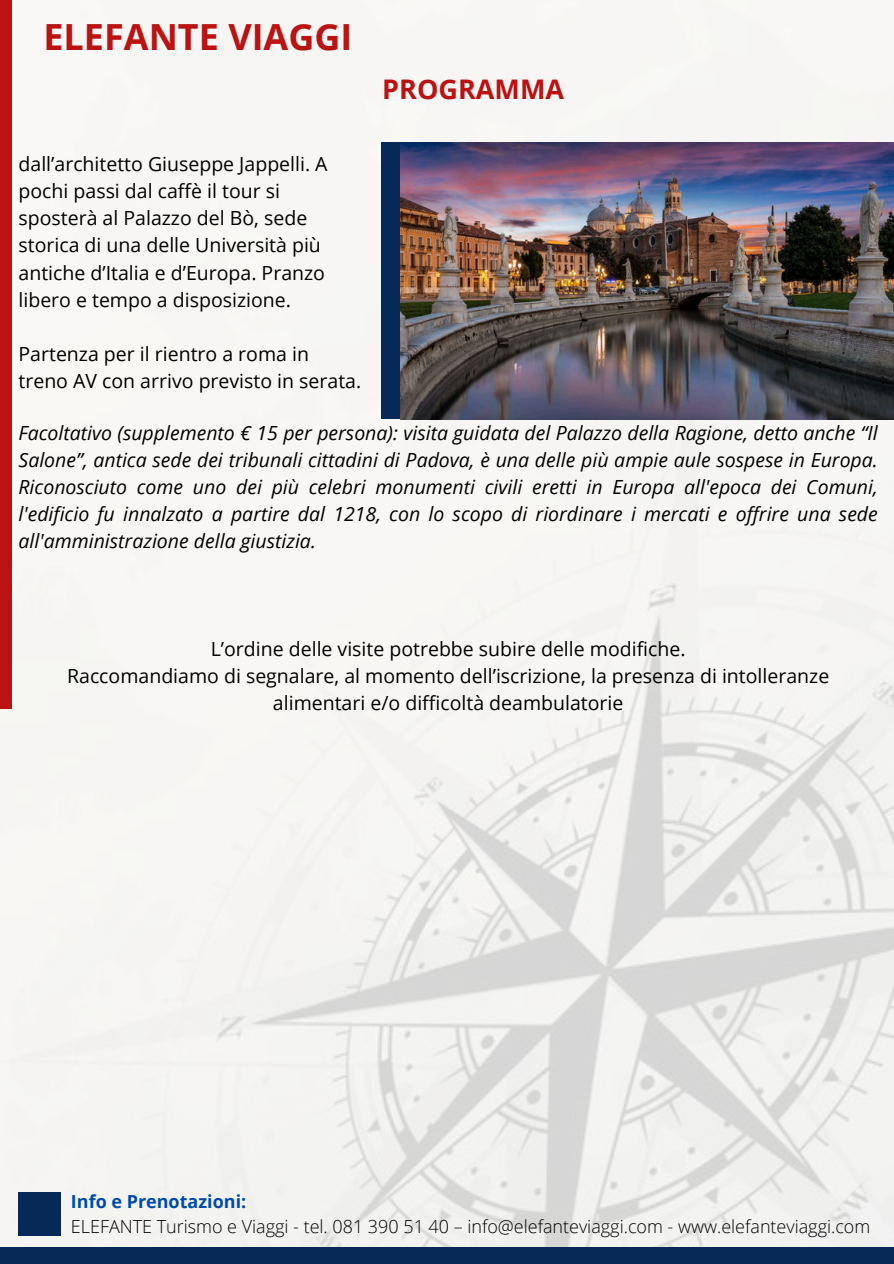
<style>
.page{position:relative;width:894px;height:1264px;background:#fff}
.page>*{position:absolute;margin:0;border:0;box-sizing:border-box;transform-origin:0 0}
.t1{font:700 36px "Open Sans";color:#bb1212}
.t2{font:700 27px "Open Sans";color:#bb1212}
.t3{font:19.5px/27px "Open Sans";color:#000}
.t4{font:italic 19.5px/27px "Open Sans";color:#000;text-align:justify}
.t5{font:300 18px "Open Sans";color:#000}
.t6{font:700 18px "Open Sans";color:#004aad}
</style>
<div class="page">
<img style="left:0;top:0;width:892px;height:1247px">
<div style="left:0;top:0;width:12px;height:708px;background:#bb1212"></div>
<div style="left:19px;top:1191px;width:42px;height:44px;background:#072957"></div>
<div style="left:0;top:1247px;width:893px;height:16px;background:#072957"></div>
<div style="left:381px;top:142px;width:56px;height:277px;background:#072957"></div>
<img style="left:400px;top:142px;width:493px;height:277px">
<h1 class="t1" style="left:43px;top:11px;width:310px">ELEFANTE VIAGGI</h1>
<h2 class="t2" style="left:382px;top:70px;width:183px">PROGRAMMA</h2>
<p class="t3" style="left:19px;top:150px;width:310px">dall’architetto Giuseppe Jappelli. A pochi passi dal caffè il tour si sposterà al Palazzo del Bò, sede storica di una delle Università più antiche d’Italia e d’Europa. Pranzo libero e tempo a disposizione.</p>
<p class="t3" style="left:19px;top:339px;width:344px">Partenza per il rientro a roma in treno AV con arrivo previsto in serata.</p>
<p class="t4" style="left:19px;top:419px;width:860px">Facoltativo (supplemento € 15 per persona): visita guidata del Palazzo della Ragione, detto anche “Il Salone”, antica sede dei tribunali cittadini di Padova, è una delle più ampie aule sospese in Europa.<br>Riconosciuto come uno dei più celebri monumenti civili eretti in Europa all'epoca dei Comuni, l'edificio fu innalzato a partire dal 1218, con lo scopo di riordinare i mercati e offrire una sede all'amministrazione della giustizia.</p>
<p class="t3" style="left:67px;top:635px;width:763px;text-align:center">L’ordine delle visite potrebbe subire delle modifiche.<br>Raccomandiamo di segnalare, al momento dell’iscrizione, la presenza di intolleranze alimentari e/o difficoltà deambulatorie</p>
<p class="t6" style="left:71px;top:1189px;width:177px">Info e Prenotazioni:</p>
<p class="t5" style="left:71px;top:1213px;width:800px">ELEFANTE Turismo e Viaggi - tel. 081 390 51 40 – info@elefanteviaggi.com - www.elefanteviaggi.com</p>
</div>
